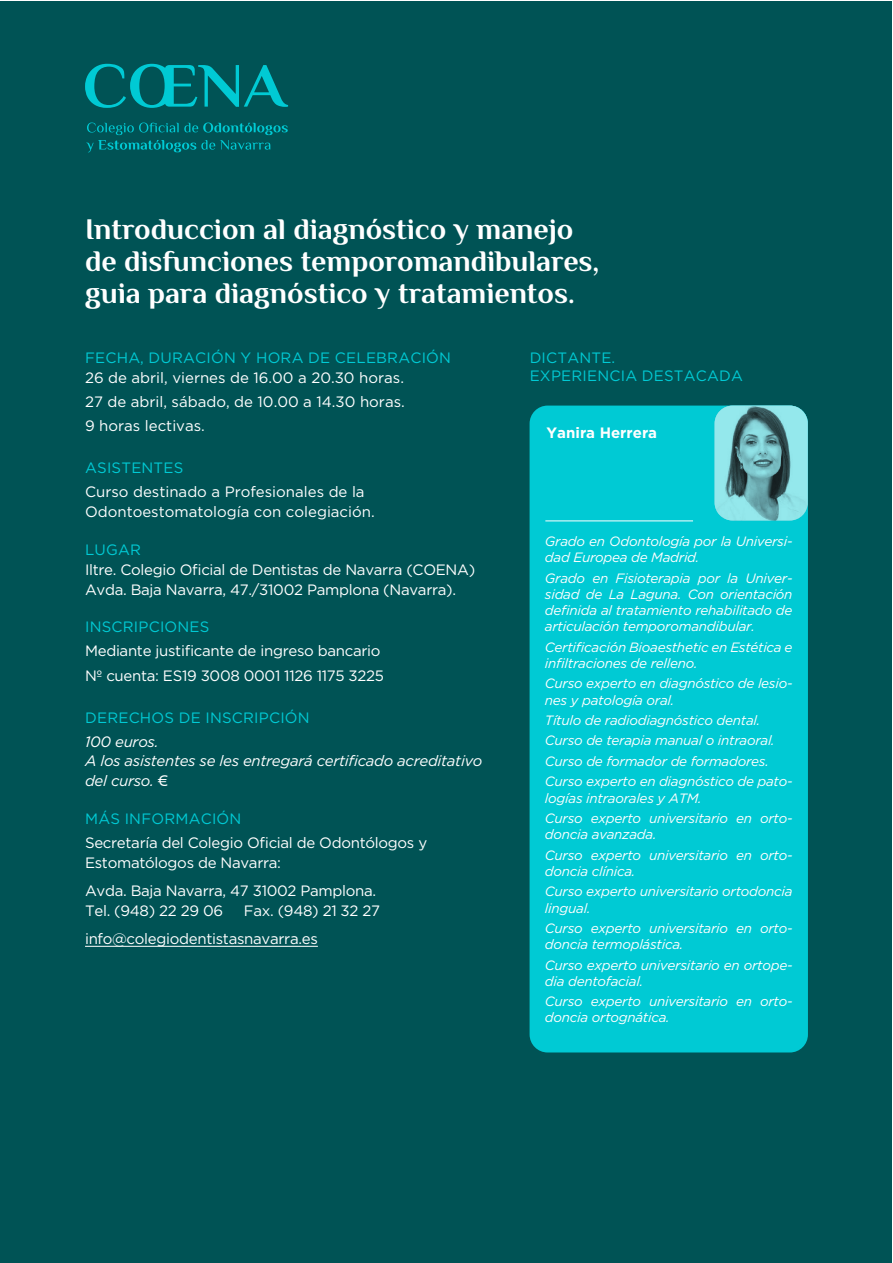
<style>
.page{position:relative;width:893px;height:1263px;background:#fff}
.page>*{position:absolute;margin:0;border:0;box-sizing:border-box;transform-origin:0 0}
.t1{font:700 30px "El Messiri";color:#fff}
.t2{font:15px/19.8px "Gotham";letter-spacing:-.02em;color:#fff}
.t3{font:15px/19.8px "Gotham";color:#fff}
.t4{font:15px "Gotham";letter-spacing:.015em;color:#00cad4}
.t5{font:italic 15px/19.8px "Gotham";letter-spacing:-.02em;color:#fff}
.t6{font:700 15px "Gotham";color:#fff}
.t7{font:italic 13.5px/16.2px "Gotham";letter-spacing:-.02em;color:#fff}
</style>
<div class="page">
<div style="left:1px;top:1px;width:891px;height:1261px;background:#005355"></div>
<svg style="left:86px;top:123px;width:202px;height:29px"></svg>
<svg style="left:85px;top:64px;width:203px;height:44px"></svg>
<hr style="left:85px;top:946px;width:233px;height:1px;background:#fff">
<div style="left:530px;top:406px;width:278px;height:646px;background:#00cad4;border-radius:18px"></div>
<img style="left:715px;top:406px;width:93px;height:114px">
<svg style="left:715px;top:406px;width:93px;height:114px"></svg>
<hr style="left:545px;top:520px;width:148px;height:1px;background:#fff">
<p class="t1" style="left:85px;top:211px;width:490px">Introduccion al diagnóstico y manejo</p>
<p class="t1" style="left:85px;top:243px;width:516px">de disfunciones temporomandibulares,</p>
<p class="t1" style="left:85px;top:275px;width:491px">guia para diagnóstico y tratamientos.</p>
<p class="t4" style="left:85px;top:350px;width:367px">FECHA, DURACIÓN Y HORA DE CELEBRACIÓN</p>
<p class="t3" style="left:85px;top:368px;width:320px">26 de abril, viernes de 16.00 a 20.30 horas.</p>
<p class="t3" style="left:85px;top:392px;width:321px">27 de abril, sábado, de 10.00 a 14.30 horas.</p>
<p class="t3" style="left:85px;top:416px;width:121px">9 horas lectivas.</p>
<p class="t4" style="left:85px;top:460px;width:100px">ASISTENTES</p>
<p class="t3" style="left:85px;top:482px;width:291px">Curso destinado a Profesionales de la<br>Odontoestomatología con colegiación.</p>
<p class="t4" style="left:85px;top:541px;width:57px">LUGAR</p>
<p class="t2" style="left:85px;top:559px;width:392px">Iltre. Colegio Oficial de Dentistas de Navarra (COENA)</p>
<p class="t2" style="left:85px;top:579px;width:373px">Avda. Baja Navarra, 47./31002 Pamplona (Navarra).</p>
<p class="t4" style="left:85px;top:619px;width:126px">INSCRIPCIONES</p>
<p class="t2" style="left:85px;top:641px;width:297px">Mediante justificante de ingreso bancario</p>
<p class="t2" style="left:85px;top:665px;width:300px">Nº cuenta: ES19 3008 0001 1126 1175 3225</p>
<p class="t4" style="left:85px;top:709px;width:226px">DERECHOS DE INSCRIPCIÓN</p>
<p class="t5" style="left:85px;top:731px;width:75px">100 euros.</p>
<p class="t5" style="left:85px;top:751px;width:399px">A los asistentes se les entregará certificado acreditativo del curso. €</p>
<p class="t4" style="left:85px;top:810px;width:158px">MÁS INFORMACIÓN</p>
<p class="t2" style="left:85px;top:833px;width:344px">Secretaría del Colegio Oficial de Odontólogos y<br>Estomatólogos de Navarra:</p>
<p class="t2" style="left:85px;top:881px;width:293px">Avda. Baja Navarra, 47 31002 Pamplona.</p>
<p class="t2" style="left:85px;top:900px;width:140px">Tel. (948) 22 29 06</p>
<p class="t2" style="left:244px;top:900px;width:138px">Fax. (948) 21 32 27</p>
<p class="t2" style="left:85px;top:929px;width:234px">info@colegiodentistasnavarra.es</p>
<p class="t4" style="left:530px;top:350px;width:87px">DICTANTE.</p>
<p class="t4" style="left:530px;top:368px;width:215px">EXPERIENCIA DESTACADA</p>
<p class="t6" style="left:546px;top:424px;width:112px">Yanira Herrera</p>
<p class="t7" style="left:545px;top:533px;width:249px">Grado en Odontología por la Universi&shy;dad Europea de Madrid.</p>
<p class="t7" style="left:545px;top:570px;width:249px;text-align:justify">Grado en Fisioterapia por la Univer&shy;sidad de La Laguna. Con orientación definida al tratamiento rehabilitado de articulación temporomandibular.</p>
<p class="t7" style="left:545px;top:639px;width:249px">Certificación Bioaesthetic en Estética e infiltraciones de relleno.</p>
<p class="t7" style="left:545px;top:675px;width:249px">Curso experto en diagnóstico de lesio&shy;nes y patología oral.</p>
<p class="t7" style="left:545px;top:712px;width:217px">Título de radiodiagnóstico dental.</p>
<p class="t7" style="left:545px;top:732px;width:231px">Curso de terapia manual o intraoral.</p>
<p class="t7" style="left:545px;top:753px;width:225px">Curso de formador de formadores.</p>
<p class="t7" style="left:545px;top:773px;width:249px">Curso experto en diagnóstico de pato&shy;logías intraorales y ATM.</p>
<p class="t7" style="left:545px;top:810px;width:249px">Curso experto universitario en orto&shy;doncia avanzada.</p>
<p class="t7" style="left:545px;top:847px;width:249px">Curso experto universitario en orto&shy;doncia clínica.</p>
<p class="t7" style="left:545px;top:883px;width:249px">Curso experto universitario ortodoncia lingual.</p>
<p class="t7" style="left:545px;top:920px;width:249px">Curso experto universitario en orto&shy;doncia termoplástica.</p>
<p class="t7" style="left:545px;top:957px;width:249px">Curso experto universitario en ortope&shy;dia dentofacial.</p>
<p class="t7" style="left:545px;top:993px;width:249px">Curso experto universitario en orto&shy;doncia ortognática.</p>
</div>
